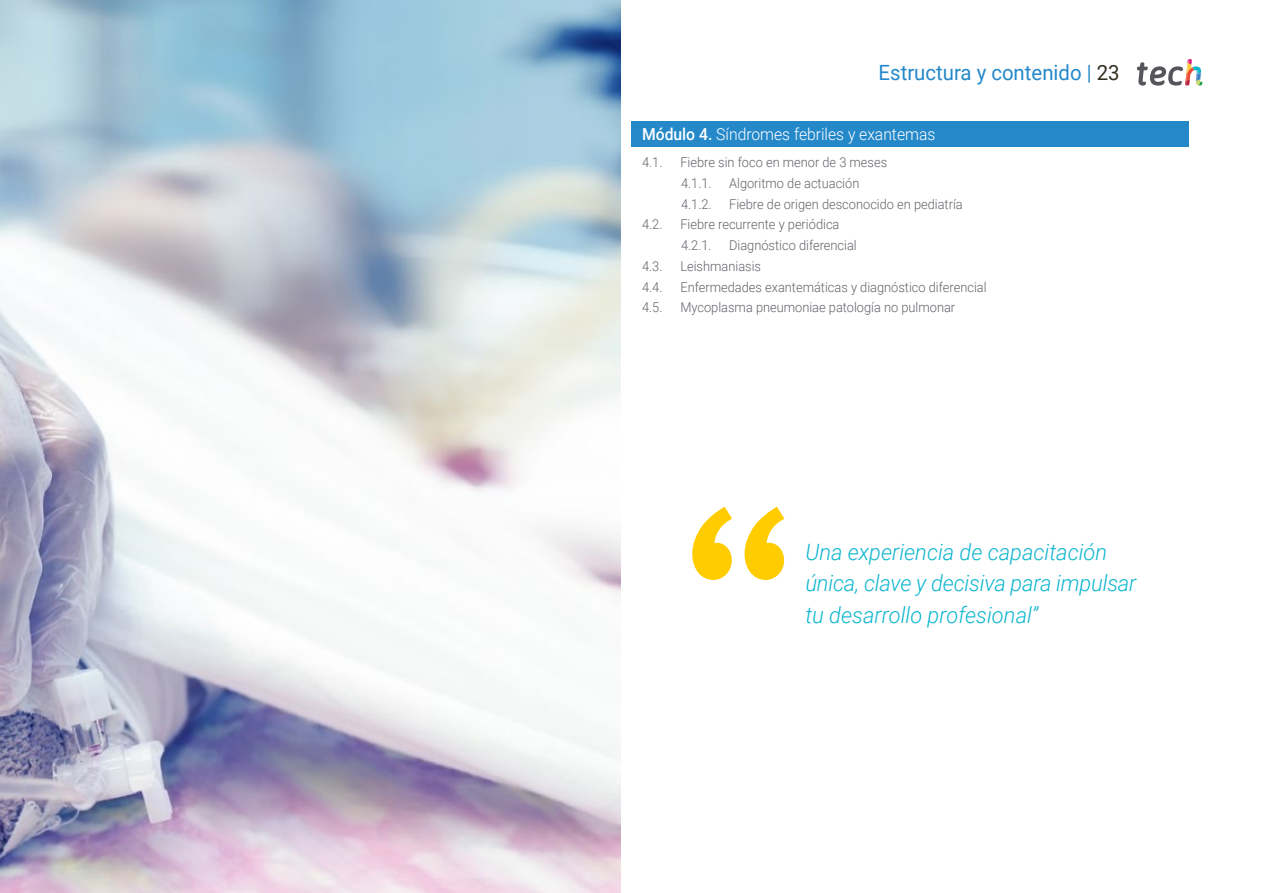
<style>
.page{position:relative;width:1263px;height:893px;background:#fff}
.page>*{position:absolute;margin:0;border:0;box-sizing:border-box;transform-origin:0 0}
.t1{font:italic 300 22.5px/31.5px "Roboto";color:#0fb6cf}
.t2{font:21px "Roboto";color:#2488c9}
.t3{font:300 16.5px "Roboto";color:#fff;scale:.95 1}
.t4{font:300 13.5px/20.7px "Roboto";color:#61646a;scale:.95 1}
.s1{color:#312e20}
.s2{font-weight:500}
</style>
<div class="page">
<img style="left:0;top:0;width:621px;height:893px">
<div style="left:631px;top:121px;width:557px;height:25px;background:#2488c9"></div>
<svg style="left:692px;top:507px;width:92px;height:73px"></svg>
<svg style="left:1137px;top:59px;width:65px;height:27px"></svg>
<h2 class="t2" style="left:879px;top:58px;width:242px">Estructura y contenido | <span class="s1">23</span></h2>
<p class="t3" style="left:642px;top:123px;width:310px"><span class="s2">Módulo 4.</span> Síndromes febriles y exantemas</p>
<p class="t4" style="left:642px;top:152px;width:23px">4.1.</p>
<p class="t4" style="left:680px;top:152px;width:219px">Fiebre sin foco en menor de 3 meses<br>4.1.1.</p>
<p class="t4" style="left:729px;top:172px;width:139px">Algoritmo de actuación</p>
<p class="t4" style="left:681px;top:193px;width:34px">4.1.2.</p>
<p class="t4" style="left:729px;top:193px;width:247px">Fiebre de origen desconocido en pediatría</p>
<p class="t4" style="left:642px;top:214px;width:23px">4.2.</p>
<p class="t4" style="left:680px;top:214px;width:169px">Fiebre recurrente y periódica<br>4.2.1.</p>
<p class="t4" style="left:729px;top:235px;width:136px">Diagnóstico diferencial</p>
<p class="t4" style="left:642px;top:255px;width:23px">4.3.</p>
<p class="t4" style="left:680px;top:255px;width:86px">Leishmaniasis</p>
<p class="t4" style="left:642px;top:276px;width:23px">4.4.</p>
<p class="t4" style="left:680px;top:276px;width:324px">Enfermedades exantemáticas y diagnóstico diferencial</p>
<p class="t4" style="left:642px;top:297px;width:23px">4.5.</p>
<p class="t4" style="left:680px;top:297px;width:291px">Mycoplasma pneumoniae patología no pulmonar</p>
<h1 class="t1" style="left:805px;top:535px;width:332px">Una experiencia de capacitación única, clave y decisiva para impulsar tu desarrollo profesional”</h1>
</div>
